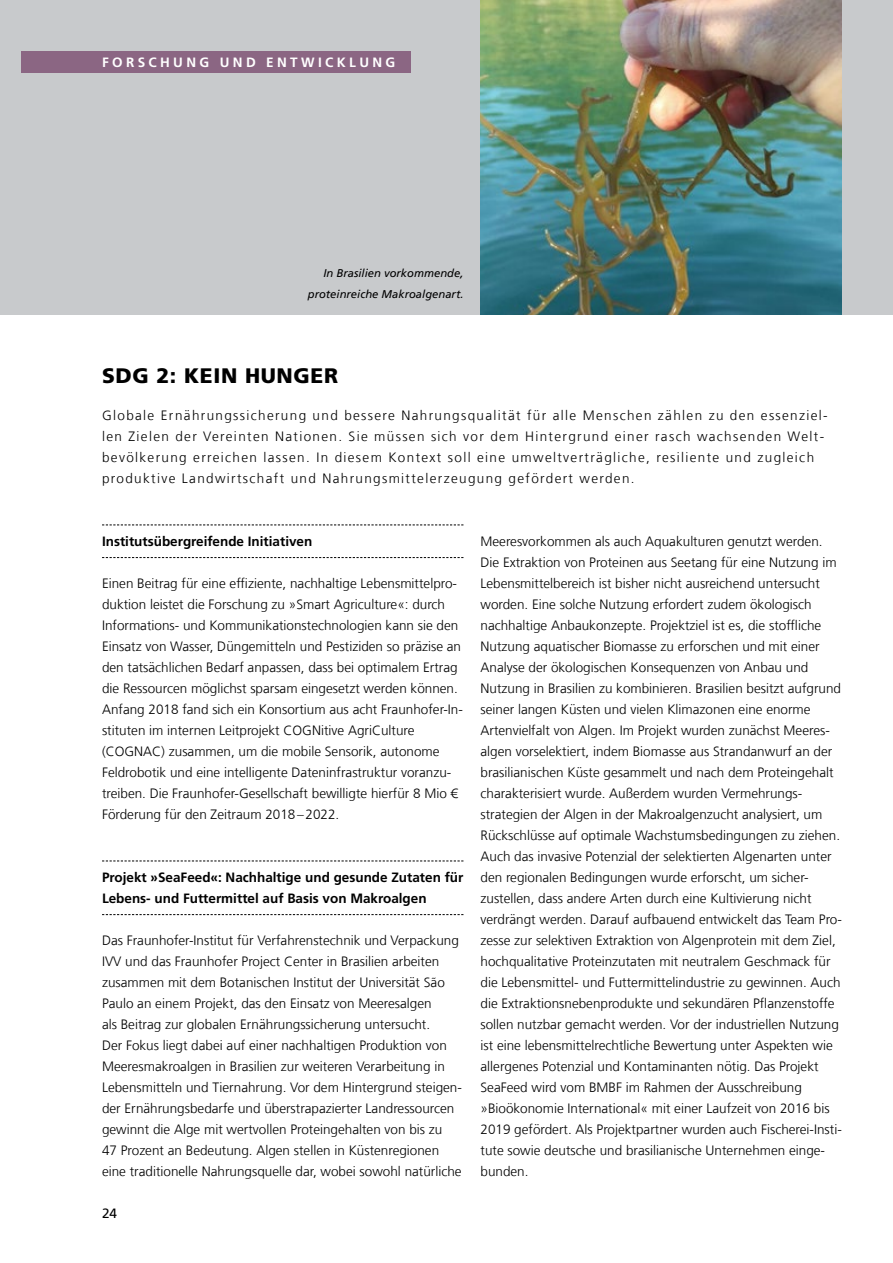
<style>
.page{position:relative;width:893px;height:1263px;background:#fff}
.page>*{position:absolute;margin:0;border:0;box-sizing:border-box;transform-origin:0 0}
.t1{font:900 21px "Frutiger LT Com";letter-spacing:.03em;color:#000}
.t2{font:300 13.5px/21px "Frutiger LT Com";color:#000}
.t3{font:300 13.5px/21px "Frutiger LT Com";letter-spacing:.1em;color:#000}
.t4{font:700 13.5px/21px "Frutiger LT Com";color:#000}
.t5{font:700 13.5px "Frutiger LT Com";letter-spacing:.25em;color:#fff}
.t6{font:13.5px "Frutiger LT Com";color:#000}
.t7{font:italic 11.25px/21px "Frutiger LT Com";color:#000;text-align:right}
</style>
<div class="page">
<div style="left:0;top:0;width:893px;height:315px;background:#c8cacc"></div>
<svg style="left:102px;top:524px;width:361px;height:1px"></svg>
<svg style="left:102px;top:557px;width:361px;height:1px"></svg>
<svg style="left:102px;top:860px;width:361px;height:1px"></svg>
<svg style="left:102px;top:914px;width:361px;height:1px"></svg>
<div style="left:21px;top:51px;width:390px;height:21px;background:#8b6683"></div>
<img style="left:480px;top:0;width:362px;height:315px">
<p class="t5" style="left:102px;top:54px;width:295px">FORSCHUNG UND ENTWICKLUNG</p>
<p class="t7" style="left:308px;top:262px;width:157px">In Brasilien vorkommende, proteinreiche Makroalgenart.</p>
<h1 class="t1" style="left:102px;top:363px;width:237px">SDG 2: KEIN HUNGER</h1>
<p class="t3" style="left:102px;top:405px;width:727px">Globale Ernährungssicherung und bessere Nahrungsqualität für alle Menschen zählen zu den essenziel&shy;len Zielen der Vereinten Nationen. Sie müssen sich vor dem Hintergrund einer rasch wachsenden Welt&shy;bevölkerung erreichen lassen. In diesem Kontext soll eine umweltverträgliche, resiliente und zugleich produktive Landwirtschaft und Nahrungsmittelerzeugung gefördert werden.</p>
<p class="t4" style="left:102px;top:531px;width:212px">Institutsübergreifende Initiativen</p>
<p class="t2" style="left:102px;top:573px;width:362px">Einen Beitrag für eine effiziente, nachhaltige Lebensmittelpro&shy;duktion leistet die Forschung zu »Smart Agriculture«: durch Informations- und Kommunikationstechnologien kann sie den Einsatz von Wasser, Düngemitteln und Pestiziden so präzise an den tatsächlichen Bedarf anpassen, dass bei optimalem Ertrag die Ressourcen möglichst sparsam eingesetzt werden können.<br>Anfang 2018 fand sich ein Konsortium aus acht Fraunhofer-In&shy;stituten im internen Leitprojekt COGNitive AgriCulture (COGNAC) zusammen, um die mobile Sensorik, autonome Feldrobotik und eine intelligente Dateninfrastruktur voranzu&shy;treiben. Die Fraunhofer-Gesellschaft bewilligte hierfür 8 Mio € Förderung für den Zeitraum 2018–2022.</p>
<p class="t4" style="left:102px;top:867px;width:363px">Projekt »SeaFeed«: Nachhaltige und gesunde Zutaten für<br>Lebens- und Futtermittel auf Basis von Makroalgen</p>
<p class="t2" style="left:102px;top:930px;width:361px">Das Fraunhofer-Institut für Verfahrenstechnik und Verpackung IVV und das Fraunhofer Project Center in Brasilien arbeiten zusammen mit dem Botanischen Institut der Universität São Paulo an einem Projekt, das den Einsatz von Meeresalgen<br>als Beitrag zur globalen Ernährungssicherung untersucht.<br>Der Fokus liegt dabei auf einer nachhaltigen Produktion von Meeresmakroalgen in Brasilien zur weiteren Verarbeitung in Lebensmitteln und Tiernahrung. Vor dem Hintergrund steigen&shy;der Ernährungsbedarfe und überstrapazierter Landressourcen gewinnt die Alge mit wertvollen Proteingehalten von bis zu<br>47 Prozent an Bedeutung. Algen stellen in Küstenregionen eine traditionelle Nahrungsquelle dar, wobei sowohl natürliche</p>
<p class="t6" style="left:102px;top:1205px;width:16px">24</p>
<p class="t2" style="left:480px;top:531px;width:363px">Meeresvorkommen als auch Aquakulturen genutzt werden.<br>Die Extraktion von Proteinen aus Seetang für eine Nutzung im Lebensmittelbereich ist bisher nicht ausreichend untersucht worden. Eine solche Nutzung erfordert zudem ökologisch nachhaltige Anbaukonzepte. Projektziel ist es, die stoffliche Nutzung aquatischer Biomasse zu erforschen und mit einer Analyse der ökologischen Konsequenzen von Anbau und Nutzung in Brasilien zu kombinieren. Brasilien besitzt aufgrund seiner langen Küsten und vielen Klimazonen eine enorme Artenvielfalt von Algen. Im Projekt wurden zunächst Meeres&shy;algen vorselektiert, indem Biomasse aus Strandanwurf an der brasilianischen Küste gesammelt und nach dem Proteingehalt charakterisiert wurde. Außerdem wurden Vermehrungs&shy;strategien der Algen in der Makroalgenzucht analysiert, um Rückschlüsse auf optimale Wachstumsbedingungen zu ziehen.<br>Auch das invasive Potenzial der selektierten Algenarten unter den regionalen Bedingungen wurde erforscht, um sicher&shy;zustellen, dass andere Arten durch eine Kultivierung nicht verdrängt werden. Darauf aufbauend entwickelt das Team Pro&shy;zesse zur selektiven Extraktion von Algenprotein mit dem Ziel, hochqualitative Proteinzutaten mit neutralem Geschmack für die Lebensmittel- und Futtermittelindustrie zu gewinnen. Auch die Extraktionsnebenprodukte und sekundären Pflanzenstoffe sollen nutzbar gemacht werden. Vor der industriellen Nutzung ist eine lebensmittelrechtliche Bewertung unter Aspekten wie allergenes Potenzial und Kontaminanten nötig. Das Projekt SeaFeed wird vom BMBF im Rahmen der Ausschreibung »Bioökonomie International« mit einer Laufzeit von 2016 bis 2019 gefördert. Als Projektpartner wurden auch Fischerei-Insti&shy;tute sowie deutsche und brasilianische Unternehmen einge&shy;bunden.</p>
</div>
